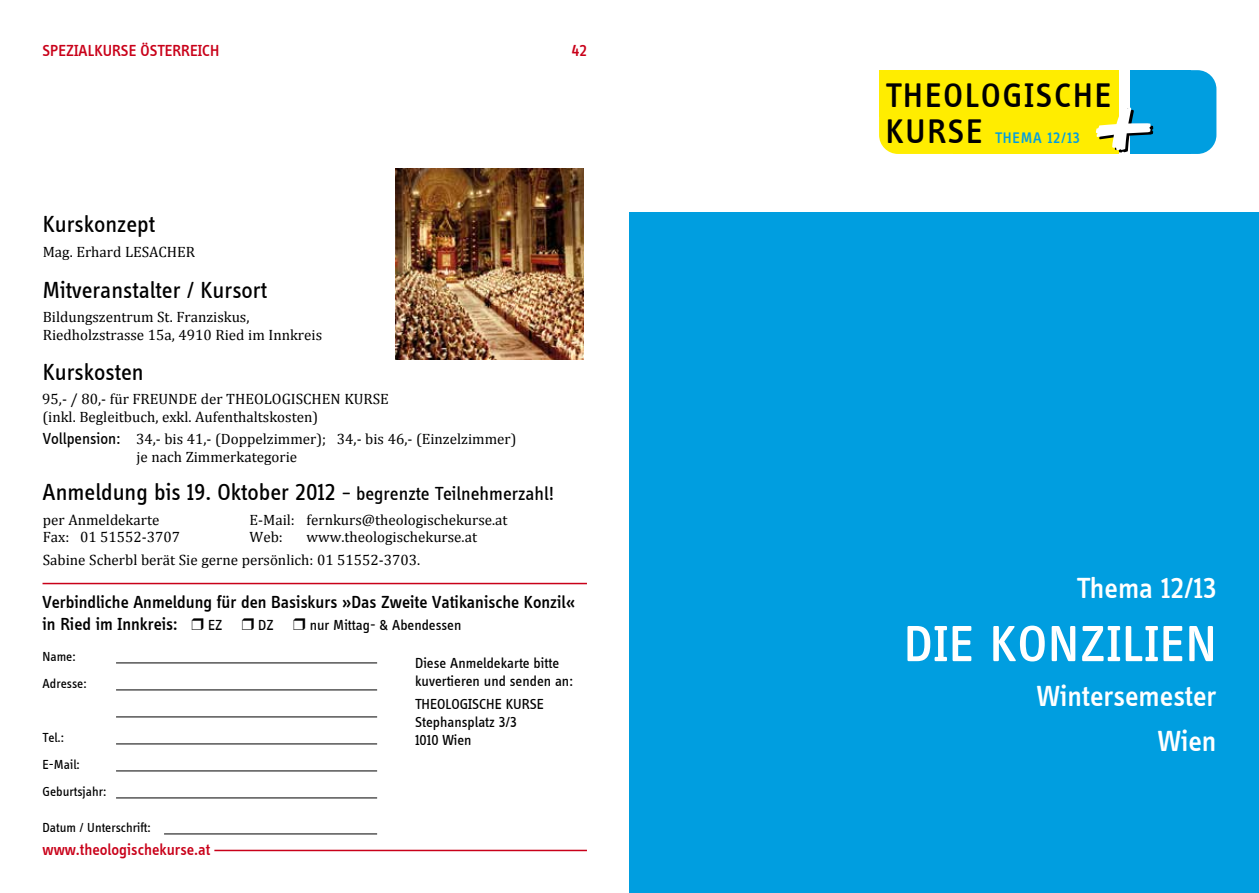
<style>
.page{position:relative;width:1259px;height:893px;background:#fff}
.page>*{position:absolute;margin:0;border:0;box-sizing:border-box;transform-origin:0 0}
.t1{font:500 52.5px "Info Disp";letter-spacing:.025em;color:#fff}
.t2{font:500 35.25px/35.1px "Info Disp";color:#000}
.t3{font:500 30px/45px "Info Disp";color:#fff;text-align:right}
.t4{font:24px "Info Disp";color:#000}
.t5{font:500 18px/21.6px "Info Disp";color:#000}
.t6{font:500 16.5px "Info Disp";color:#c90019}
.t7{font:500 15.75px "Info Disp";letter-spacing:.05em;color:#009ee0}
.t8{font:15px/17.7px "Cambria";color:#000}
.t9{font:15px/18px "Info Disp";color:#000}
.t10{font:13.5px/27px "Info Disp";color:#000}
.s1{font-family:"Info Disp";font-size:16.5px}
.s2{font-size:19.5px}
</style>
<div class="page">
<div style="left:629px;top:213px;width:630px;height:680px;background:#009ee0"></div>
<div style="left:879px;top:70px;width:238px;height:84px;background:#ffed00;border-radius:19px"></div>
<div style="left:1130px;top:70px;width:86px;height:84px;background:#009ee0;border-radius:19px"></div>
<div style="left:1130px;top:70px;width:61px;height:84px;background:#009ee0"></div>
<svg style="left:1095px;top:106px;width:58px;height:47px"></svg>
<hr style="left:214px;top:850px;width:373px;height:1px;background:#c90019">
<hr style="left:116px;top:663px;width:261px;height:1px;background:#000">
<hr style="left:116px;top:690px;width:261px;height:1px;background:#000">
<hr style="left:116px;top:717px;width:261px;height:1px;background:#000">
<hr style="left:116px;top:744px;width:261px;height:1px;background:#000">
<hr style="left:116px;top:771px;width:261px;height:1px;background:#000">
<hr style="left:116px;top:798px;width:261px;height:1px;background:#000">
<hr style="left:164px;top:834px;width:213px;height:1px;background:#000">
<hr style="left:43px;top:583px;width:544px;height:1px;background:#c90019">
<img style="left:395px;top:168px;width:188px;height:191px">
<p class="t6" style="left:43px;top:41px;width:116px">SPEZIALKURSE Österreich</p>
<p class="t6" style="left:572px;top:41px;width:17px">42</p>
<h3 class="t4" style="left:43px;top:209px;width:114px">Kurskonzept</h3>
<p class="t8" style="left:43px;top:243px;width:154px">Mag. Erhard LESACHER</p>
<h3 class="t4" style="left:42px;top:276px;width:226px">Mitveranstalter / Kursort</h3>
<p class="t8" style="left:43px;top:308px;width:281px">Bildungszentrum St. Franziskus,<br>Riedholzstrasse 15a, 4910 Ried im Innkreis</p>
<h3 class="t4" style="left:43px;top:358px;width:102px">Kurskosten</h3>
<p class="t8" style="left:42px;top:390px;width:348px">95,- / 80,- für FREUNDE der THEOLOGISCHEN KURSE (inkl. Begleitbuch, exkl. Aufenthaltskosten)</p>
<p class="t8" style="left:137px;top:430px;width:381px;text-indent:-94px"><span class="s1">Vollpension:</span> 34,- bis 41,- (Doppelzimmer); 34,- bis 46,- (Einzelzimmer) je nach Zimmerkategorie</p>
<h3 class="t4" style="left:43px;top:477px;width:513px">Anmeldung bis 19. Oktober 2012 <span class="s2">– begrenzte Teilnehmerzahl!</span></h3>
<p class="t8" style="left:43px;top:511px;width:118px">per Anmeldekarte</p>
<p class="t8" style="left:250px;top:511px;width:260px">E-Mail: fernkurs@theologischekurse.at</p>
<p class="t8" style="left:43px;top:528px;width:139px">Fax: 01 51552-3707</p>
<p class="t8" style="left:250px;top:528px;width:35px">Web:</p>
<p class="t8" style="left:43px;top:526px;width:436px;line-height:22.2px;text-indent:264px">www.theologischekurse.at<br>Sabine Scherbl berät Sie gerne persönlich: 01 51552-3703.</p>
<p class="t5" style="left:43px;top:591px;width:534px">Verbindliche Anmeldung für den Basiskurs »Das Zweite Vatikanische Konzil« in Ried im Innkreis:</p>
<p class="t9" style="left:208px;top:615px;width:16px">EZ</p>
<p class="t9" style="left:258px;top:615px;width:17px">DZ</p>
<p class="t9" style="left:310px;top:615px;width:153px">nur Mittag- &amp; Abendessen</p>
<p class="t10" style="left:43px;top:643px;width:46px">Name:<br>Adresse:</p>
<p class="t10" style="left:43px;top:724px;width:65px">Tel.:<br>E-Mail:<br>Geburtsjahr:</p>
<p class="t10" style="left:43px;top:814px;width:110px">Datum / Unterschrift:</p>
<p class="t6" style="left:43px;top:840px;width:169px">www.theologischekurse.at</p>
<p class="t9" style="left:415px;top:654px;width:159px">Diese Anmeldekarte bitte kuvertieren und senden an:</p>
<p class="t9" style="left:415px;top:694px;width:130px">THEOLOGISCHE KURSE<br>Stephansplatz 3/3<br>1010 Wien</p>
<h2 class="t2" style="left:886px;top:78px;width:39px">Theologische<br>Kurse</h2>
<p class="t7" style="left:995px;top:129px;width:86px">The ma 12/13</p>
<h3 class="t3" style="left:1077px;top:566px;width:141px">Thema 12/13</h3>
<h1 class="t1" style="left:904px;top:614px;width:314px">Die KONZILIEN</h1>
<h3 class="t3" style="left:1037px;top:674px;width:181px">Wintersemester<br>Wien</h3>
</div>
